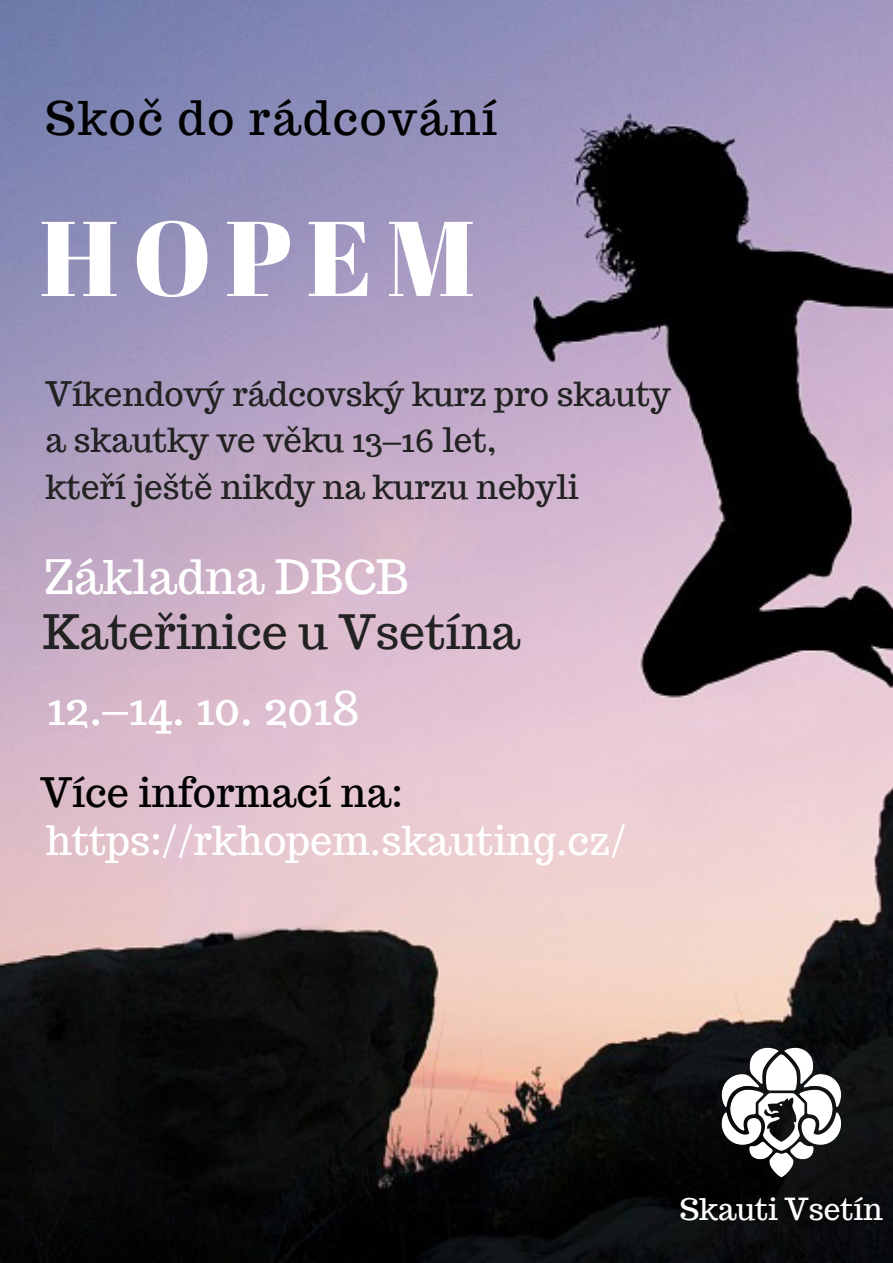
<style>
.page{position:relative;width:893px;height:1263px;background:#fff}
.page>*{position:absolute;margin:0;border:0;box-sizing:border-box;transform-origin:0 0}
.t1{font:105.9px "Abril Fatface";letter-spacing:.13em;color:#fff}
.t2{font:46.35px "Trocchi";color:#fff}
.t3{font:46.35px "Trocchi";color:#222}
.t4{font:46.35px "Trocchi";letter-spacing:.04em;color:#000}
.t5{font:39.75px "Trocchi";color:#fff}
.t6{font:39.75px "Trocchi";color:#000}
.t7{font:33.08px/46.1px "Trocchi";color:#222}
.t8{font:29.78px "Trocchi";color:#fff}
.s1{font-family:"Liberation Sans"}
</style>
<div class="page">
<img style="left:0;top:0;width:893px;height:1263px">
<img style="left:693px;top:1019px;width:178px;height:187px">
<h2 class="t4" style="left:46px;top:88px;width:453px">Skoč do rádcování</h2>
<h1 class="t1" style="left:39px;top:184px;width:437px">HOPEM</h1>
<p class="t7" style="left:46px;top:371px;width:627px">Víkendový rádcovský kurz pro skauty a skautky ve věku 13<span class="s1">–</span>16 let,<br>kteří ještě nikdy na kurzu nebyli</p>
<h2 class="t2" style="left:44px;top:547px;width:367px">Základna DBCB</h2>
<h2 class="t3" style="left:43px;top:602px;width:479px">Kateřinice u Vsetína</h2>
<h2 class="t2" style="left:47px;top:678px;width:314px">12.<span class="s1">–</span>14. 10. 2018</h2>
<p class="t6" style="left:40px;top:766px;width:364px">Více informací na:</p>
<p class="t5" style="left:46px;top:815px;width:582px">https://rkhopem.skauting.cz/</p>
<p class="t8" style="left:680px;top:1190px;width:205px">Skauti Vsetín</p>
</div>
